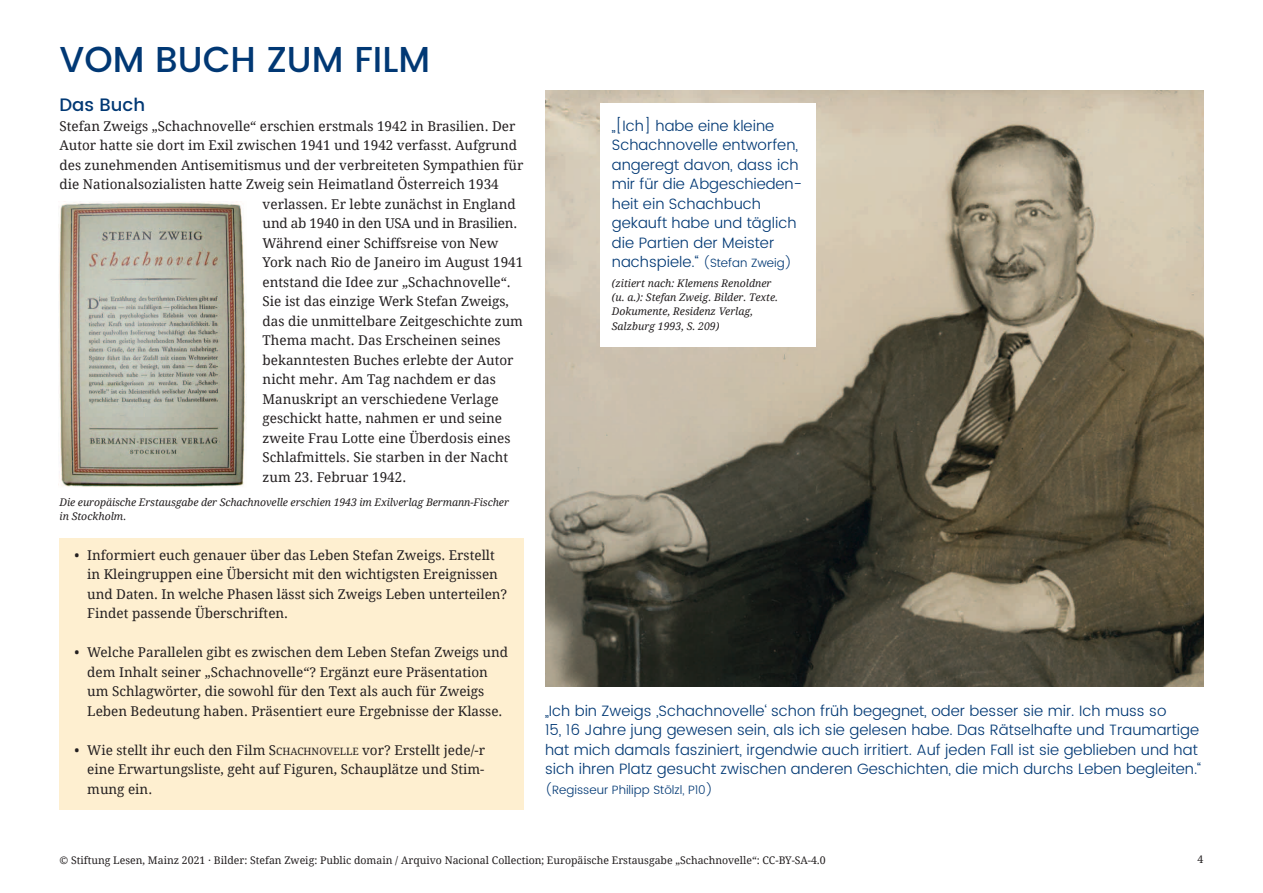
<style>
.page{position:relative;width:1263px;height:893px;background:#fff}
.page>*{position:absolute;margin:0;border:0;box-sizing:border-box;transform-origin:0 0}
.t1{font:500 36px "Poppins DE";color:#013874}
.t2{font:500 18px "Poppins DE";color:#013874}
.t3{font:300 15px/19.5px "Poppins DE";color:#013874}
.t4{font:13.5px/19.5px "Droid Serif";color:#231f20}
.t5{font:300 12px "Poppins DE";color:#013874}
.t6{font:italic 10.5px/14.2px "Droid Serif";color:#231f20}
.t7{font:10.5px "Droid Serif";color:#231f20}
.s1{font-size:10.2px}
.s2{font-size:15px}
</style>
<div class="page">
<div style="left:60px;top:538px;width:464px;height:272px;background:#feefd0"></div>
<img style="left:545px;top:91px;width:658px;height:596px">
<img style="left:59px;top:202px;width:188px;height:285px">
<div style="left:600px;top:103px;width:215px;height:244px;background:#fff"></div>
<h1 class="t1" style="left:60px;top:46px;width:372px">VOM BUCH ZUM FILM</h1>
<h2 class="t2" style="left:60px;top:97px;width:87px">Das Buch</h2>
<p class="t4" style="left:60px;top:116px;width:457px">Stefan Zweigs „Schachnovelle“ erschien erstmals 1942 in Brasilien. Der</p>
<p class="t4" style="left:60px;top:136px;width:459px">Autor hatte sie dort im Exil zwischen 1941 und 1942 verfasst. Aufgrund</p>
<p class="t4" style="left:60px;top:155px;width:465px">des zunehmenden Antisemitismus und der verbreiteten Sympathien für</p>
<p class="t4" style="left:60px;top:175px;width:441px">die Nationalsozialisten hatte Zweig sein Heimatland Österreich 1934</p>
<p class="t4" style="left:263px;top:194px;width:255px">ver lassen. Er lebte zunächst in England</p>
<p class="t4" style="left:263px;top:214px;width:256px">und ab 1940 in den USA und in Brasilien.</p>
<p class="t4" style="left:263px;top:233px;width:237px">Während einer Schiffsreise von New</p>
<p class="t4" style="left:263px;top:253px;width:262px">York nach Rio de Janeiro im August 1941</p>
<p class="t4" style="left:263px;top:272px;width:250px">entstand die Idee zur „Schachnovelle“.</p>
<p class="t4" style="left:263px;top:292px;width:248px">Sie ist das einzige Werk Stefan Zweigs,</p>
<p class="t4" style="left:263px;top:311px;width:262px">das die unmittelbare Zeitgeschichte zum</p>
<p class="t4" style="left:263px;top:331px;width:240px">Thema macht. Das Erscheinen seines</p>
<p class="t4" style="left:263px;top:350px;width:252px">bekanntesten Buches erlebte der Autor</p>
<p class="t4" style="left:263px;top:370px;width:235px">nicht mehr. Am Tag nachdem er das</p>
<p class="t4" style="left:263px;top:389px;width:237px">Manuskript an verschiedene Verlage</p>
<p class="t4" style="left:263px;top:409px;width:241px">geschickt hatte, nahmen er und seine</p>
<p class="t4" style="left:263px;top:428px;width:249px">zweite Frau Lotte eine Überdosis eines</p>
<p class="t4" style="left:263px;top:448px;width:247px">Schlafmittels. Sie starben in der Nacht</p>
<p class="t4" style="left:263px;top:467px;width:145px">zum 23. Februar 1942.</p>
<p class="t6" style="left:60px;top:495px;width:451px">Die europäische Erstausgabe der Schachnovelle erschien 1943 im Exilverlag Bermann-Fischer in Stockholm.</p>
<p class="t4" style="left:87px;top:545px;width:421px;text-indent:-13px">• Informiert euch genauer über das Leben Stefan Zweigs. Erstellt in Kleingruppen eine Übersicht mit den wichtigsten Ereignissen und Daten. In welche Phasen lässt sich Zweigs Leben unterteilen?<br>Findet passende Überschriften.</p>
<p class="t4" style="left:87px;top:643px;width:422px;text-indent:-13px">• Welche Parallelen gibt es zwischen dem Leben Stefan Zweigs und dem Inhalt seiner „Schachnovelle“? Ergänzt eure Präsentation um Schlagwörter, die sowohl für den Text als auch für Zweigs Leben Bedeutung haben. Präsentiert eure Ergebnisse der Klasse.</p>
<p class="t4" style="left:87px;top:740px;width:399px;text-align:justify;text-indent:-13px">• Wie stellt ihr euch den Film S<span class="s1">CHACHNOVELLE</span> vor? Erstellt jede/-r eine Erwartungsliste, geht auf Figuren, Schauplätze und Stim&shy;mung ein.</p>
<p class="t3" style="left:612px;top:118px;width:192px">„[Ich] habe eine kleine<br>Schach novelle entworfen, angeregt davon, dass ich mir für die Abgeschie den - heit ein Schachbuch gekauft habe und täglich die Partien der Meister</p>
<p class="t5" style="left:612px;top:259px;width:181px"><span class="s2">nachspiele.“</span> (Stefan Zweig)</p>
<p class="t6" style="left:612px;top:276px;width:168px">(zitiert nach: Klemens Renoldner (u. a.): Stefan Zweig. Bilder. Texte.<br>Dokumente, Residenz Verlag,<br>Salzburg 1993, S. 209)</p>
<p class="t3" style="left:545px;top:703px;width:657px">„Ich bin Zweigs ‚Schachnovelle‘ schon früh begegnet, oder besser sie mir. Ich muss so<br>15, 16 Jahre jung gewesen sein, als ich sie gelesen habe. Das Rätselhafte und Traumartige hat mich damals fasziniert, irgendwie auch irritiert. Auf jeden Fall ist sie geblieben und hat sich ihren Platz gesucht zwischen anderen Geschichten, die mich durchs Leben begleiten.“</p>
<p class="t5" style="left:545px;top:785px;width:169px">(Regisseur Philipp Stölzl, P10)</p>
<p class="t7" style="left:60px;top:854px;width:768px">© Stiftung Lesen, Mainz 2021 · Bilder: Stefan Zweig: Public domain / Arquivo Nacional Collection; Europäische Erstausgabe „Schachnovelle“: CC-BY-SA-4.0</p>
<p class="t7" style="left:1197px;top:853px;width:7px">4</p>
</div>
